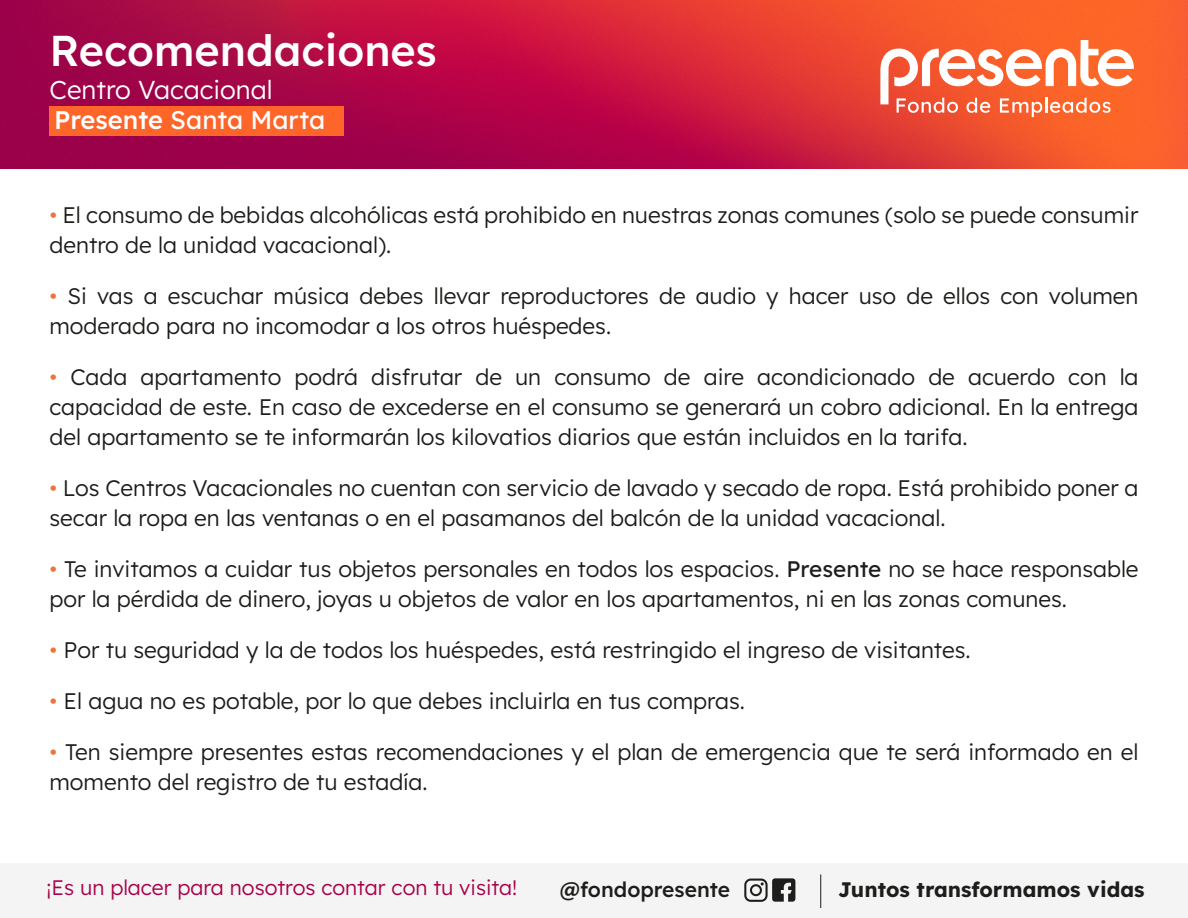
<style>
.page{position:relative;width:1188px;height:918px;background:#fff}
.page>*{position:absolute;margin:0;border:0;box-sizing:border-box;transform-origin:0 0}
.t1{font:500 43.2px "Lexend";color:#fff}
.t2{font:300 25.95px "Lexend";color:#fff}
.t3{font:25.5px "Lexend";color:#fff}
.t4{font:300 22.5px/30px "Lexend";color:#1d1d1b}
.t5{font:300 21px "Lexend";color:#a8004a}
.t6{font:700 21px "Lexend";color:#1d1d1b}
.t7{font:500 21px "Lexend";color:#1d1d1b}
.s1{font-weight:500}
.s2{color:#ed723d}
.s3{font-weight:400}
</style>
<div class="page">
<img style="left:0;top:0;width:1188px;height:168px">
<svg style="left:880px;top:40px;width:254px;height:77px"></svg>
<div style="left:0;top:863px;width:1188px;height:55px;background:#f4f4f4"></div>
<hr style="left:820px;top:875px;width:1px;height:33px;background:#1d1d1b">
<svg style="left:744px;top:878px;width:51px;height:24px"></svg>
<div style="left:50px;top:106px;width:294px;height:30px;background:#fd6529"></div>
<h1 class="t1" style="left:50px;top:18px;width:389px">Recomendaciones</h1>
<p class="t2" style="left:50px;top:71px;width:225px">Centro Vacacional</p>
<p class="t3" style="left:54px;top:101px;width:273px"><span class="s1">Presente</span> Santa Marta</p>
<p class="t4" style="left:49px;top:198px;width:1091px"><span class="s2">•</span> El consumo de bebidas alcohólicas está prohibido en nuestras zonas comunes (solo se puede consumir dentro de la unidad vacacional).</p>
<p class="t4" style="left:49px;top:279px;width:1091px"><span class="s2">•</span> Si vas a escuchar música debes llevar reproductores de audio y hacer uso de ellos con volumen moderado para no incomodar a los otros huéspedes.</p>
<p class="t4" style="left:49px;top:360px;width:1091px;text-align:justify"><span class="s2">•</span> Cada apartamento podrá disfrutar de un consumo de aire acondicionado de acuerdo con la capacidad de este. En caso de excederse en el consumo se generará un cobro adicional. En la entrega del apartamento se te informarán los kilovatios diarios que están incluidos en la tarifa.</p>
<p class="t4" style="left:49px;top:471px;width:1090px"><span class="s2">•</span> Los Centros Vacacionales no cuentan con servicio de lavado y secado de ropa. Está prohibido poner a secar la ropa en las ventanas o en el pasamanos del balcón de la unidad vacacional.</p>
<p class="t4" style="left:49px;top:552px;width:1091px"><span class="s2">•</span> Te invitamos a cuidar tus objetos personales en todos los espacios. <span class="s3">Presente</span> no se hace responsable por la pérdida de dinero, joyas u objetos de valor en los apartamentos, ni en las zonas comunes.</p>
<p class="t4" style="left:49px;top:633px;width:923px"><span class="s2">•</span> Por tu seguridad y la de todos los huéspedes, está restringido el ingreso de visitantes.</p>
<p class="t4" style="left:49px;top:684px;width:697px"><span class="s2">•</span> El agua no es potable, por lo que debes incluirla en tus compras.</p>
<p class="t4" style="left:49px;top:735px;width:1091px"><span class="s2">•</span> Ten siempre presentes estas recomendaciones y el plan de emergencia que te será informado en el momento del registro de tu estadía.</p>
<p class="t5" style="left:47px;top:873px;width:472px">¡Es un placer para nosotros contar con tu visita!</p>
<p class="t7" style="left:560px;top:874px;width:172px">@fondopresente</p>
<p class="t6" style="left:838px;top:873px;width:308px">Juntos transformamos vidas</p>
</div>
